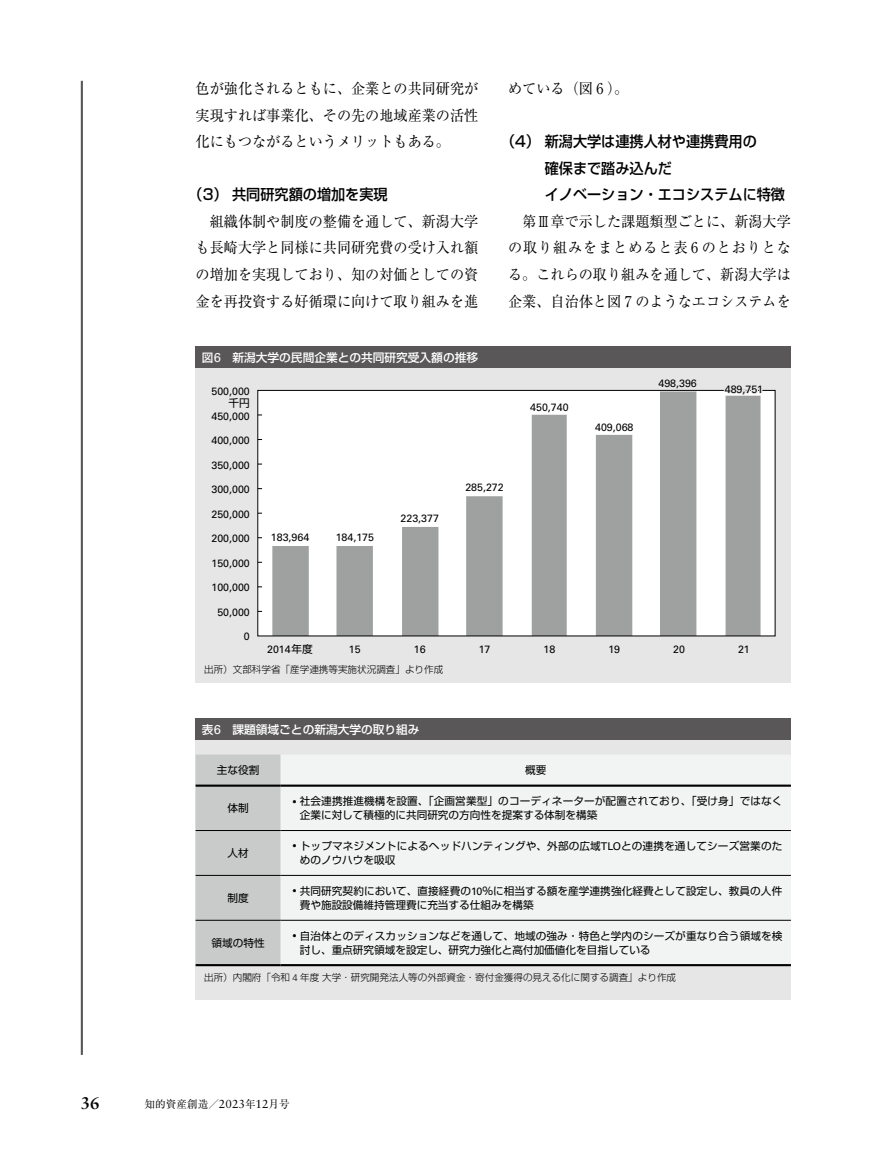
<style>
.page{position:relative;width:893px;height:1157px;background:#fff}
.page>*{position:absolute;margin:0;border:0;box-sizing:border-box;transform-origin:0 0}
.t1{font:700 16.95px "Sabon LT Std";color:#000}
.t2{font:14.85px/26.5px "Ryumin Pr 6 N";color:#000;text-align:justify;scale:.95 1}
.t3{font:500 14.85px/26.5px "Shin Go Pr 6 N";color:#000;scale:.95 1}
.t4{font:500 11.7px "Shin Go Pr 6 N";color:#fff}
.t5{font:10.65px/13.8px "Shin Go Pr 6 N";letter-spacing:.01em;color:#000}
.t6{font:10.65px "Univers LT Std";color:#000}
.t7{font:10.65px "Ryumin Pr 6 N";color:#000}
.t8{font:300 9.6px "Shin Go Pr 6 N";color:#000}
.s1{font-family:"Univers LT Std";font-weight:400;font-size:12.9px}
.s2{font-family:"Shin Go Pr 6 N"}
.s3{font-family:"Univers LT Std"}
.s4{font-family:"Sabon LT Std";font-size:11.7px}
</style>
<div class="page">
<hr style="left:81px;top:81px;width:2px;height:973px;background:#595757">
<div style="left:196px;top:718px;width:595px;height:21px;background:#595757"></div>
<div style="left:196px;top:739px;width:595px;height:260px;background:#e6e6e6"></div>
<div style="left:196px;top:754px;width:85px;height:210px;background:#c9caca"></div>
<div style="left:281px;top:755px;width:510px;height:209px;background:#f2f3f3"></div>
<hr style="left:196px;top:830px;width:85px;height:1px;background:#000">
<hr style="left:281px;top:830px;width:510px;height:1px;background:#000">
<hr style="left:196px;top:875px;width:85px;height:1px;background:#000">
<hr style="left:281px;top:875px;width:510px;height:1px;background:#000">
<hr style="left:196px;top:920px;width:85px;height:1px;background:#000">
<hr style="left:281px;top:920px;width:510px;height:1px;background:#000">
<hr style="left:196px;top:784px;width:85px;height:2px;background:#000">
<hr style="left:281px;top:784px;width:510px;height:2px;background:#000">
<hr style="left:196px;top:964px;width:85px;height:2px;background:#000">
<hr style="left:281px;top:964px;width:510px;height:2px;background:#000">
<div style="left:196px;top:347px;width:595px;height:21px;background:#595757"></div>
<div style="left:196px;top:368px;width:595px;height:314px;background:#e6e6e6"></div>
<div style="left:258px;top:390px;width:517px;height:246px;background:#fff"></div>
<svg style="left:272px;top:392px;width:488px;height:242px"></svg>
<div style="left:258px;top:390px;width:517px;height:246px;border:1px solid #000"></div>
<svg style="left:722px;top:389px;width:42px;height:7px"></svg>
<h2 class="t2" style="left:196px;top:74px;width:299px">色が強化されるともに、企業との共同研究が実現すれば事業化、その先の地域産業の活性化にもつながるというメリットもある。</h2>
<h2 class="t3" style="left:189px;top:180px;width:211px">（3） 共同研究額の増加を実現</h2>
<h2 class="t2" style="left:196px;top:207px;width:299px;text-indent:14px">組織体制や制度の整備を通して、新潟大学も長崎大学と同様に共同研究費の受け入れ額の増加を実現しており、知の対価としての資金を再投資する好循環に向けて取り組みを進</h2>
<p class="t4" style="left:202px;top:348px;width:278px">図<span class="s1">6</span>　新潟大学の民間企業との共同研究受入額の推移</p>
<h2 class="t2" style="left:508px;top:74px;width:128px">めている（図 6 ）。</h2>
<h2 class="t3" style="left:545px;top:127px;width:254px;text-indent:-44px">（4） 新潟大学は連携人材や連携費用の<br>確保まで踏み込んだ<br>イノベーション・エコシステムに特徴</h2>
<h2 class="t2" style="left:508px;top:207px;width:299px;text-indent:14px">第Ⅲ章で示した課題類型ごとに、新潟大学の取り組みをまとめると表 6 のとおりとなる。これらの取り組みを通して、新潟大学は企業、自治体と図 7 のようなエコシステムを</h2>
<p class="t6" style="left:211px;top:385px;width:40px">500,000</p>
<p class="t5" style="left:229px;top:395px;width:23px">千円</p>
<p class="t6" style="left:211px;top:409px;width:40px">450,000</p>
<p class="t6" style="left:211px;top:434px;width:40px">400,000</p>
<p class="t6" style="left:211px;top:458px;width:40px">350,000</p>
<p class="t6" style="left:211px;top:483px;width:40px">300,000</p>
<p class="t6" style="left:211px;top:507px;width:40px">250,000</p>
<p class="t6" style="left:211px;top:532px;width:40px">200,000</p>
<p class="t6" style="left:211px;top:556px;width:40px">150,000</p>
<p class="t6" style="left:211px;top:581px;width:40px">100,000</p>
<p class="t6" style="left:217px;top:605px;width:34px">50,000</p>
<p class="t6" style="left:244px;top:630px;width:7px">0</p>
<p class="t6" style="left:271px;top:531px;width:40px">183,964</p>
<p class="t6" style="left:336px;top:531px;width:40px">184,175</p>
<p class="t6" style="left:401px;top:512px;width:40px">223,377</p>
<p class="t6" style="left:465px;top:481px;width:40px">285,272</p>
<p class="t6" style="left:530px;top:401px;width:40px">450,740</p>
<p class="t6" style="left:595px;top:420px;width:40px">409,068</p>
<p class="t6" style="left:658px;top:377px;width:40px">498,396</p>
<p class="t6" style="left:725px;top:382px;width:40px">489,751</p>
<p class="t6" style="left:267px;top:642px;width:47px">2014<span class="s2">年度</span></p>
<p class="t6" style="left:349px;top:642px;width:13px">15</p>
<p class="t6" style="left:414px;top:642px;width:13px">16</p>
<p class="t6" style="left:479px;top:642px;width:13px">17</p>
<p class="t6" style="left:543px;top:642px;width:13px">18</p>
<p class="t6" style="left:608px;top:642px;width:13px">19</p>
<p class="t6" style="left:673px;top:642px;width:13px">20</p>
<p class="t6" style="left:738px;top:642px;width:13px">21</p>
<p class="t8" style="left:204px;top:661px;width:241px">出所）文部科学省「産学連携等実施状況調査」より作成</p>
<p class="t4" style="left:202px;top:719px;width:219px">表<span class="s1">6</span>　課題領域ごとの新潟大学の取り組み</p>
<p class="t5" style="left:217px;top:762px;width:44px">主な役割</p>
<p class="t5" style="left:525px;top:762px;width:23px">概要</p>
<p class="t5" style="left:227px;top:800px;width:23px">体制</p>
<p class="t5" style="left:300px;top:793px;width:484px;text-indent:-7px"><sup>●</sup> 社会連携推進機構を設置、「企画営業型」のコーディネーターが配置されており、「受け身」ではなく企業に対して積極的に共同研究の方向性を提案する体制を構築</p>
<p class="t5" style="left:227px;top:845px;width:23px">人材</p>
<p class="t5" style="left:300px;top:838px;width:484px;text-indent:-7px"><sup>●</sup> トップマネジメントによるヘッドハンティングや、外部の広域<span class="s3">TLO</span>との連携を通してシーズ営業のためのノウハウを吸収</p>
<p class="t5" style="left:227px;top:890px;width:23px">制度</p>
<p class="t5" style="left:300px;top:883px;width:484px;text-indent:-7px"><sup>●</sup> 共同研究契約において、直接経費の<span class="s3">10</span>％に相当する額を産学連携強化経費として設定し、教員の人件費や施設設備維持管理費に充当する仕組みを構築</p>
<p class="t5" style="left:212px;top:935px;width:55px">領域の特性</p>
<p class="t5" style="left:300px;top:928px;width:484px;text-indent:-7px"><sup>●</sup> 自治体とのディスカッションなどを通して、地域の強み・特色と学内のシーズが重なり合う領域を検討し、重点研究領域を設定し、研究力強化と高付加価値化を目指している</p>
<p class="t8" style="left:204px;top:969px;width:473px">出所）内閣府「令和 <span class="s3">4</span> 年度大学・研究開発法人等の外部資金・寄付金獲得の見える化に関する調査」より作成</p>
<h1 class="t1" style="left:81px;top:1093px;width:20px">36</h1>
<p class="t7" style="left:145px;top:1095px;width:147px">知的資産創造／<span class="s4">2023</span>年<span class="s4">12</span>月号</p>
</div>
